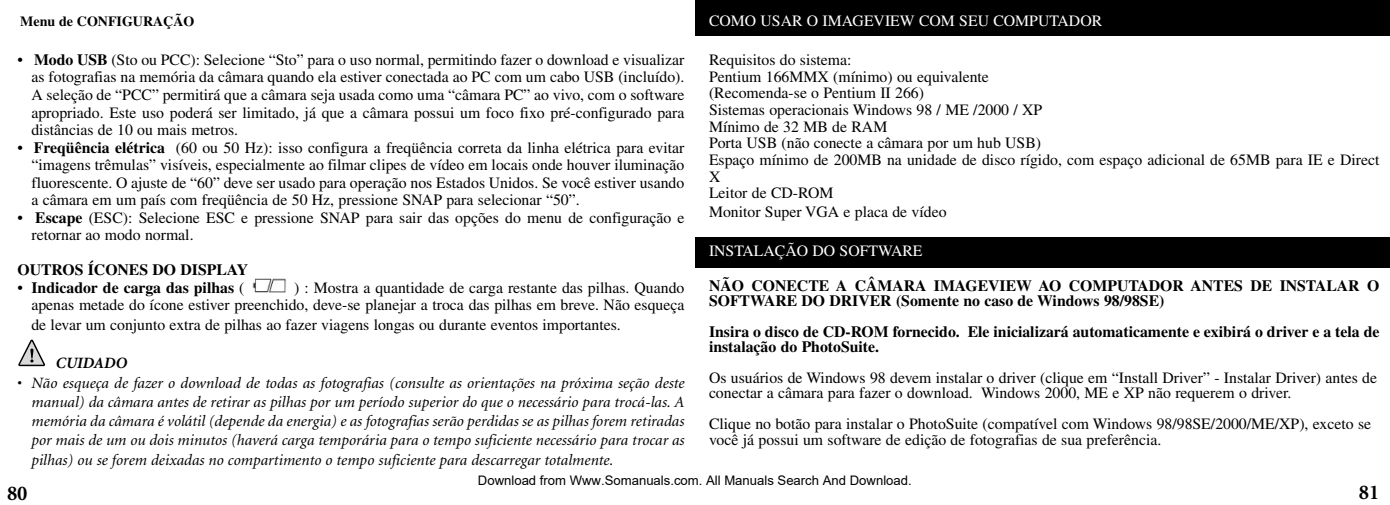
<style>
.page{position:relative;width:1390px;height:505px;background:#fff}
.page>*{position:absolute;margin:0;border:0;box-sizing:border-box;transform-origin:0 0}
.t1{font:700 21px "Minion";color:#000}
.t2{font:15.75px/17.5px "Times";color:#000}
.t3{font:italic 15.75px/19.2px "Minion";color:#000;text-align:justify}
.t4{font:700 15.75px/15.2px "Times";color:#000}
.t5{font:15.75px "Times";color:#fff}
.t6{font:italic 700 15.75px "Minion";color:#000}
.t7{font:700 14px "Times";color:#000}
.t8{font:13.12px "Arial";color:#000}
.s1{font-weight:700}
.s2{font-weight:400}
.s3{font-style:normal}
.s4{color:#fff}
.s5{font-style:normal;color:#fff}
</style>
<div class="page">
<div style="left:695px;top:0;width:695px;height:35px;background:#000"></div>
<div style="left:695px;top:236px;width:695px;height:31px;background:#000"></div>
<svg style="left:18px;top:339px;width:27px;height:26px"></svg>
<img style="left:252px;top:278px;width:34px;height:14px">
<p class="t7" style="left:20px;top:12px;width:176px">Menu de CONFIGURAÇÃO</p>
<p class="t2" style="left:31px;top:51px;width:654px;text-align:justify;text-indent:-14px">• <span class="s1">Modo USB</span> (Sto ou PCC): Selecione “Sto” para o uso normal, permitindo fazer o download e visualizar as fotografias na memória da câmara quando ela estiver conectada ao PC com um cabo USB (incluído).<br>A seleção de “PCC” permitirá que a câmara seja usada como uma “câmara PC” ao vivo, com o software apropriado. Este uso poderá ser limitado, já que a câmara possui um foco fixo pré-configurado para distâncias de 10 ou mais metros.</p>
<p class="t2" style="left:31px;top:138px;width:654px;text-align:justify;text-indent:-14px">• <span class="s1">Freqüência elétrica</span> (60 ou 50 Hz): isso configura a freqüência correta da linha elétrica para evitar “imagens trêmulas” visíveis, especialmente ao filmar clipes de vídeo em locais onde houver iluminação fluorescente. O ajuste de “60” deve ser usado para operação nos Estados Unidos. Se você estiver usando a câmara em um país com freqüência de 50 Hz, pressione SNAP para selecionar “50”.</p>
<p class="t2" style="left:31px;top:208px;width:654px;text-indent:-14px">• <span class="s1">Escape</span> (ESC): Selecione ESC e pressione SNAP para sair das opções do menu de configuração e retornar ao modo normal.</p>
<p class="t4" style="left:17px;top:262px;width:232px">OUTROS ÍCONES DO DISPLAY</p>
<p class="t4" style="left:17px;top:279px;width:228px"><span class="s2">•</span> Indicador de carga das pilhas <span class="s2">(</span></p>
<p class="t2" style="left:31px;top:278px;width:654px;text-align:right">) : Mostra a quantidade de carga restante das pilhas. Quando<br>apenas metade do ícone estiver preenchido, deve-se planejar a troca das pilhas em breve. Não esqueça</p>
<p class="t2" style="left:31px;top:315px;width:591px">de levar um conjunto extra de pilhas ao fazer viagens longas ou durante eventos importantes.</p>
<p class="t6" style="left:56px;top:355px;width:73px">CUIDADO</p>
<p class="t3" style="left:31px;top:373px;width:654px;text-indent:-14px"><span class="s3">•</span> Não esqueça de fazer o download de todas as fotografias (consulte as orientações na próxima seção deste manual) da câmara antes de retirar as pilhas por um período superior do que o necessário para trocá-las. A memória da câmara é volátil (depende da energia) e as fotografias serão perdidas se as pilhas forem retiradas por mais de um ou dois minutos (haverá carga temporária para o tempo suficiente necessário para trocar as pilhas) ou se forem deixadas no compartimento o tempo suficiente para descarregar totalmente.<span class="s4">AR</span><span class="s5">NING</span></p>
<p class="t5" style="left:709px;top:12px;width:395px">COMO USAR O IMAGEVIEW COM SEU COMPUTADOR</p>
<p class="t2" style="left:709px;top:51px;width:672px;line-height:16.6px">Requisitos do sistema:<br>Pentium 166MMX (mínimo) ou equivalente<br>(Recomenda-se o Pentium II 266)<br>Sistemas operacionais Windows 98 / ME /2000 / XP<br>Mínimo de 32 MB de RAM<br>Porta USB (não conecte a câmara por um hub USB)<br>Espaço mínimo de 200MB na unidade de disco rígido, com espaço adicional de 65MB para IE e Direct X<br>Leitor de CD-ROM</p>
<p class="t2" style="left:709px;top:203px;width:239px">Monitor Super VGA e placa de vídeo</p>
<p class="t5" style="left:709px;top:241px;width:215px">INSTALAÇÃO DO SOFTWARE</p>
<p class="t4" style="left:709px;top:277px;width:672px">NÃO CONECTE A CÂMARA IMAGEVIEW AO COMPUTADOR ANTES DE INSTALAR O<br>SOFTWARE DO DRIVER (Somente no caso de Windows 98/98SE)</p>
<p class="t4" style="left:709px;top:323px;width:672px">Insira o disco de CD-ROM fornecido. Ele inicializará automaticamente e exibirá o driver e a tela de instalação do PhotoSuite.</p>
<p class="t2" style="left:709px;top:369px;width:669px;line-height:15.4px">Os usuários de Windows 98 devem instalar o driver (clique em “Install Driver” - Instalar Driver) antes de conectar a câmara para fazer o download. Windows 2000, ME e XP não requerem o driver.</p>
<p class="t2" style="left:709px;top:415px;width:664px;line-height:15.8px">Clique no botão para instalar o PhotoSuite (compatível com Windows 98/98SE/2000/ME/XP), exceto se você já possui um software de edição de fotografias de sua preferência.</p>
<p class="t8" style="left:478px;top:472px;width:435px">Download from Www.Somanuals.com. All Manuals Search And Download.</p>
<h1 class="t1" style="left:7px;top:482px;width:22px">80</h1>
<h1 class="t1" style="left:1359px;top:481px;width:22px">81</h1>
</div>
